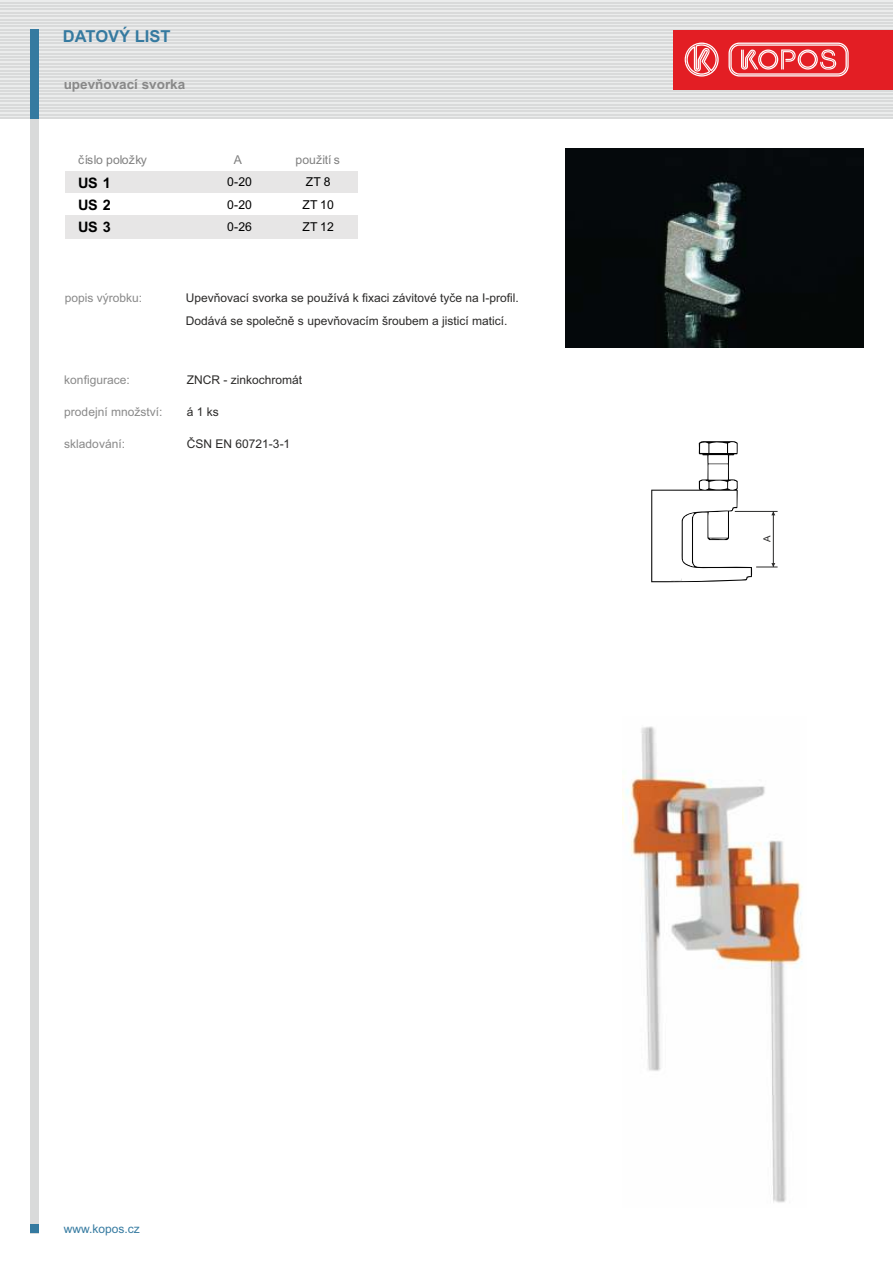
<style>
.page{position:relative;width:893px;height:1263px;background:#fff}
.page>*{position:absolute;margin:0;border:0;box-sizing:border-box;transform-origin:0 0}
.t1{font:700 16.5px "Arial";color:#357aa0}
.t2{font:700 14.4px "Arial";color:#000}
.t3{font:700 13.5px "Arial";color:#898989}
.t4{font:12.15px "Arial";color:#000}
.t5{font:12.15px "Arial";color:#808080}
.t6{font:12px/22.8px "Arial";color:#2b2a29}
.t7{font:12px "Arial";color:#898989}
.t8{font:12px "Arial";color:#357aa0}
.t9{font:9.75px "Arial";color:#2b2a29}
</style>
<div class="page">
<img style="left:566px;top:149px;width:297px;height:198px">
<svg style="left:651px;top:441px;width:127px;height:141px"></svg>
<div style="left:65px;top:171px;width:292px;height:23px;background:#e7e6e6"></div>
<div style="left:65px;top:193px;width:292px;height:23px;background:#fff"></div>
<div style="left:65px;top:215px;width:292px;height:24px;background:#e7e6e6"></div>
<img style="left:622px;top:726px;width:180px;height:477px">
<svg style="left:0;top:0;width:893px;height:117px;background:#e6e6e7"></svg>
<hr style="left:0;top:2px;width:893px;height:1px;background:#d9dada">
<hr style="left:0;top:5px;width:893px;height:2px;background:#d9dada">
<hr style="left:0;top:9px;width:893px;height:1px;background:#d9dada">
<hr style="left:0;top:12px;width:893px;height:2px;background:#d9dada">
<hr style="left:0;top:15px;width:893px;height:2px;background:#d9dada">
<hr style="left:0;top:19px;width:893px;height:1px;background:#d9dada">
<hr style="left:0;top:22px;width:893px;height:2px;background:#d9dada">
<hr style="left:0;top:26px;width:893px;height:1px;background:#d9dada">
<hr style="left:0;top:29px;width:893px;height:2px;background:#d9dada">
<hr style="left:0;top:32px;width:893px;height:2px;background:#d9dada">
<hr style="left:0;top:36px;width:893px;height:1px;background:#d9dada">
<hr style="left:0;top:39px;width:893px;height:2px;background:#d9dada">
<hr style="left:0;top:43px;width:893px;height:1px;background:#d9dada">
<hr style="left:0;top:46px;width:893px;height:2px;background:#d9dada">
<hr style="left:0;top:49px;width:893px;height:2px;background:#d9dada">
<hr style="left:0;top:53px;width:893px;height:1px;background:#d9dada">
<hr style="left:0;top:56px;width:893px;height:2px;background:#d9dada">
<hr style="left:0;top:60px;width:893px;height:1px;background:#d9dada">
<hr style="left:0;top:63px;width:893px;height:2px;background:#d9dada">
<hr style="left:0;top:66px;width:893px;height:2px;background:#d9dada">
<hr style="left:0;top:70px;width:893px;height:1px;background:#d9dada">
<hr style="left:0;top:73px;width:893px;height:2px;background:#d9dada">
<hr style="left:0;top:77px;width:893px;height:1px;background:#d9dada">
<hr style="left:0;top:80px;width:893px;height:2px;background:#d9dada">
<hr style="left:0;top:83px;width:893px;height:2px;background:#d9dada">
<hr style="left:0;top:87px;width:893px;height:1px;background:#d9dada">
<hr style="left:0;top:90px;width:893px;height:2px;background:#d9dada">
<hr style="left:0;top:94px;width:893px;height:1px;background:#d9dada">
<hr style="left:0;top:97px;width:893px;height:2px;background:#d9dada">
<hr style="left:0;top:100px;width:893px;height:2px;background:#d9dada">
<hr style="left:0;top:104px;width:893px;height:1px;background:#d9dada">
<hr style="left:0;top:107px;width:893px;height:2px;background:#d9dada">
<hr style="left:0;top:111px;width:893px;height:1px;background:#d9dada">
<hr style="left:0;top:114px;width:893px;height:2px;background:#d9dada">
<hr style="left:0;top:117px;width:893px;height:2px;background:#d9dada">
<div style="left:30px;top:30px;width:8px;height:89px;background:#357aa0"></div>
<div style="left:30px;top:119px;width:8px;height:1114px;background:#d9dada"></div>
<div style="left:673px;top:30px;width:220px;height:59px;background:#e31e24"></div>
<svg style="left:728px;top:43px;width:121px;height:34px"></svg>
<svg style="left:684px;top:43px;width:35px;height:34px"></svg>
<div style="left:30px;top:1225px;width:8px;height:8px;background:#357aa0"></div>
<h1 class="t1" style="left:63px;top:30px;width:109px">DATOVÝ LIST</h1>
<p class="t3" style="left:64px;top:79px;width:123px">upevňovací svorka</p>
<p class="t5" style="left:78px;top:155px;width:70px">číslo položky</p>
<p class="t5" style="left:234px;top:155px;width:10px">A</p>
<p class="t5" style="left:296px;top:155px;width:46px">použití s</p>
<p class="t2" style="left:78px;top:177px;width:34px">US 1</p>
<p class="t4" style="left:227px;top:178px;width:26px">0-20</p>
<p class="t4" style="left:306px;top:178px;width:26px">ZT 8</p>
<p class="t2" style="left:78px;top:199px;width:34px">US 2</p>
<p class="t4" style="left:227px;top:200px;width:26px">0-20</p>
<p class="t4" style="left:302px;top:200px;width:33px">ZT 10</p>
<p class="t2" style="left:78px;top:222px;width:34px">US 3</p>
<p class="t4" style="left:227px;top:222px;width:26px">0-26</p>
<p class="t4" style="left:302px;top:222px;width:33px">ZT 12</p>
<p class="t7" style="left:65px;top:293px;width:79px">popis výrobku:</p>
<p class="t6" style="left:186px;top:288px;width:334px">Upevňovací svorka se používá k fixaci závitové tyče na I-profil.<br>Dodává se společně s upevňovacím šroubem a jisticí maticí.</p>
<p class="t7" style="left:64px;top:375px;width:67px">konfigurace:</p>
<p class="t6" style="left:187px;top:369px;width:117px">ZNCR - zinkochromát</p>
<p class="t7" style="left:64px;top:407px;width:100px">prodejní množství:</p>
<p class="t6" style="left:187px;top:401px;width:34px">á 1 ks</p>
<p class="t7" style="left:64px;top:439px;width:62px">skladování:</p>
<p class="t6" style="left:187px;top:433px;width:105px">ČSN EN 60721-3-1</p>
<p class="t9" style="left:763px;top:542px;width:8px;rotate:-90deg">A</p>
<p class="t8" style="left:64px;top:1224px;width:78px">www.kopos.cz</p>
</div>
